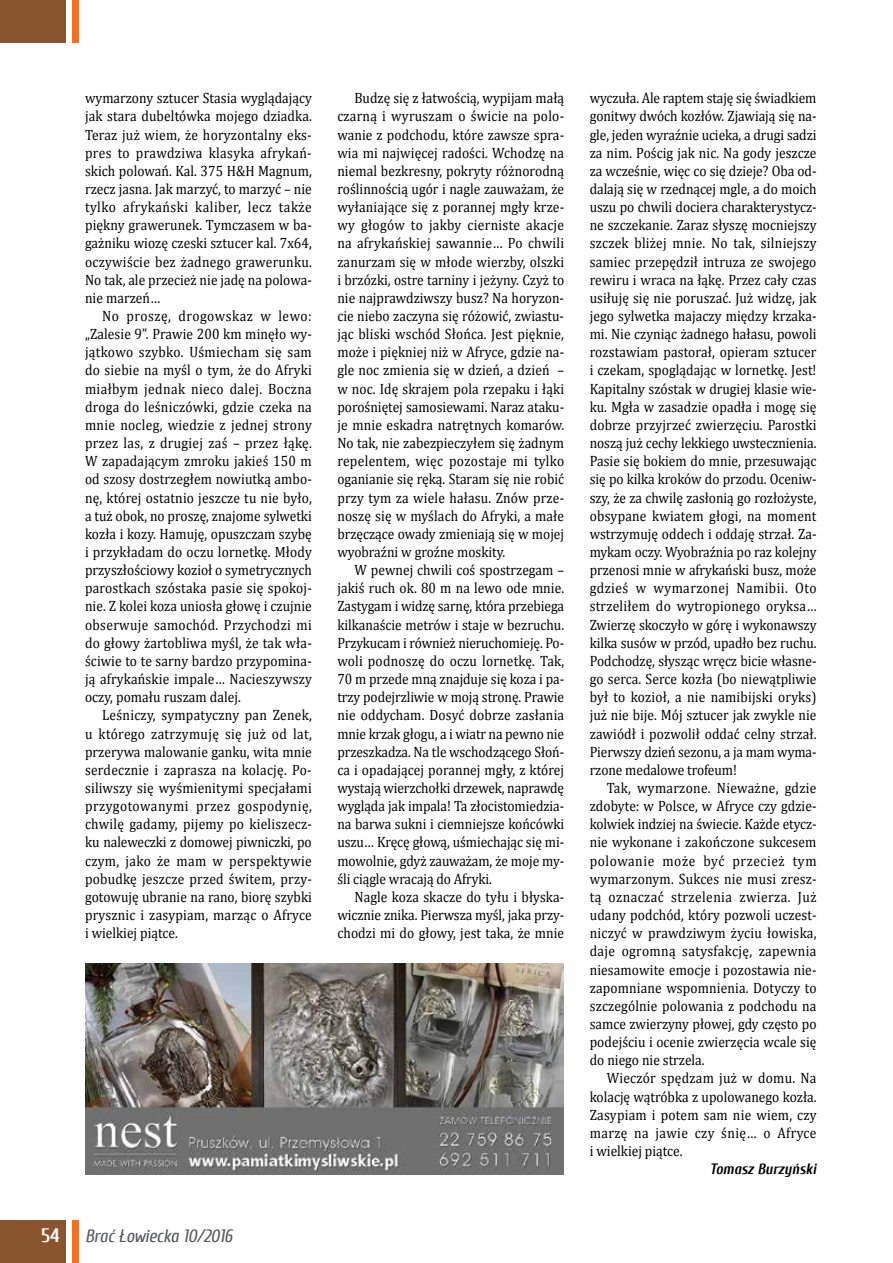
<style>
.page{position:relative;width:893px;height:1263px;background:#fff}
.page>*{position:absolute;margin:0;border:0;box-sizing:border-box;transform-origin:0 0}
.t1{font:700 19.5px "Cuprum";color:#fff}
.t2{font:italic 18px "Cuprum";letter-spacing:-.01em;color:#58595b}
.t3{font:15px/18.1px "Cambria";color:#000;text-align:justify;scale:.9 1}
.t4{font:italic 700 15px "Cuprum";color:#000}
</style>
<div class="page">
<div style="left:72px;top:0;width:7px;height:43px;background:#f36f21"></div>
<div style="left:72px;top:1220px;width:7px;height:43px;background:#f36f21"></div>
<div style="left:0;top:1220px;width:66px;height:43px;background:#89542e"></div>
<div style="left:0;top:0;width:66px;height:43px;background:#89542e"></div>
<img style="left:85px;top:964px;width:479px;height:210px">
<p class="t3" style="left:85px;top:89px;width:254px">wymarzony sztucer Stasia wyglądający jak stara dubeltówka mojego dziadka.<br>Teraz już wiem, że horyzontalny eks&shy;pres to prawdziwa klasyka afrykań&shy;skich polowań. Kal. 375 H&amp;H Magnum, rzecz jasna. Jak marzyć, to marzyć – nie tylko afrykański kaliber, lecz także piękny grawerunek. Tymczasem w ba&shy;gażniku wiozę czeski sztucer kal. 7x64, oczywiście bez żadnego grawerunku.<br>No tak, ale przecież nie jadę na polowa&shy;nie marzeń…</p>
<p class="t3" style="left:85px;top:307px;width:254px;text-indent:17px">No proszę, drogowskaz w lewo: „Zalesie 9”. Prawie 200 km minęło wy&shy;jątkowo szybko. Uśmiecham się sam do siebie na myśl o tym, że do Afryki miałbym jednak nieco dalej. Boczna droga do leśniczówki, gdzie czeka na mnie nocleg, wiedzie z jednej strony przez las, z drugiej zaś – przez łąkę.<br>W zapadającym zmroku jakieś 150 m od szosy dostrzegłem nowiutką ambo&shy;nę, której ostatnio jeszcze tu nie było, a tuż obok, no proszę, znajome sylwetki kozła i kozy. Hamuję, opuszczam szybę i przykładam do oczu lornetkę. Młody przyszłościowy kozioł o symetrycznych parostkach szóstaka pasie się spokoj&shy;nie. Z kolei koza uniosła głowę i czujnie obserwuje samochód. Przychodzi mi do głowy żartobliwa myśl, że tak wła&shy;ściwie to te sarny bardzo przypomina&shy;ją afrykańskie impale… Nacieszywszy oczy, pomału ruszam dalej.</p>
<p class="t3" style="left:85px;top:706px;width:254px;text-indent:17px">Leśniczy, sympatyczny pan Zenek, u którego zatrzymuję się już od lat, przerywa malowanie ganku, wita mnie serdecznie i zaprasza na kolację. Po&shy;siliwszy się wyśmienitymi specjałami przygotowanymi przez gospodynię, chwilę gadamy, pijemy po kieliszecz&shy;ku naleweczki z domowej piwniczki, po czym, jako że mam w perspektywie pobudkę jeszcze przed świtem, przy&shy;gotowuję ubranie na rano, biorę szybki prysznic i zasypiam, marząc o Afryce i wielkiej piątce.</p>
<p class="t3" style="left:337px;top:89px;width:254px;text-indent:17px">Budzę się z łatwością, wypijam małą czarną i wyruszam o świcie na polo&shy;wanie z podchodu, które zawsze spra&shy;wia mi najwięcej radości. Wchodzę na niemal bezkresny, pokryty różnorodną roślinnością ugór i nagle zauważam, że wyłaniające się z porannej mgły krze&shy;wy głogów to jakby cierniste akacje na afrykańskiej sawannie… Po chwili zanurzam się w młode wierzby, olszki i brzózki, ostre tarniny i jeżyny. Czyż to nie najprawdziwszy busz? Na horyzon&shy;cie niebo zaczyna się różowić, zwiastu&shy;jąc bliski wschód Słońca. Jest pięknie, może i piękniej niż w Afryce, gdzie na&shy;gle noc zmienia się w dzień, a dzień – w noc. Idę skrajem pola rzepaku i łąki porośniętej samosiewami. Naraz ataku&shy;je mnie eskadra natrętnych komarów.<br>No tak, nie zabezpieczyłem się żadnym repelentem, więc pozostaje mi tylko oganianie się ręką. Staram się nie robić przy tym za wiele hałasu. Znów prze&shy;noszę się w myślach do Afryki, a małe brzęczące owady zmieniają się w mojej wyobraźni w groźne moskity.</p>
<p class="t3" style="left:337px;top:561px;width:254px;text-indent:17px">W pewnej chwili coś spostrzegam – jakiś ruch ok. 80 m na lewo ode mnie.<br>Zastygam i widzę sarnę, która przebiega kilkanaście metrów i staje w bezruchu.<br>Przykucam i również nieruchomieję. Po&shy;woli podnoszę do oczu lornetkę. Tak, 70 m przede mną znajduje się koza i pa&shy;trzy podejrzliwie w moją stronę. Prawie nie oddycham. Dosyć dobrze zasłania mnie krzak głogu, a i wiatr na pewno nie przeszkadza. Na tle wschodzącego Słoń&shy;ca i opadającej porannej mgły, z której wystają wierzchołki drzewek, naprawdę wygląda jak impala! Ta złocistomiedzia&shy;na barwa sukni i ciemniejsze końcówki uszu… Kręcę głową, uśmiechając się mi&shy;mowolnie, gdyż zauważam, że moje my&shy;śli ciągle wracają do Afryki.</p>
<p class="t3" style="left:337px;top:888px;width:254px;text-indent:17px">Nagle koza skacze do tyłu i błyska&shy;wicznie znika. Pierwsza myśl, jaka przy&shy;chodzi mi do głowy, jest taka, że mnie</p>
<h1 class="t1" style="left:41px;top:1225px;width:20px">54</h1>
<p class="t2" style="left:85px;top:1226px;width:149px">Brać Łowiecka 10/2016</p>
<p class="t3" style="left:590px;top:89px;width:254px">wyczuła. Ale raptem staję się świadkiem gonitwy dwóch kozłów. Zjawiają się na&shy;gle, jeden wyraźnie ucieka, a drugi sadzi za nim. Pościg jak nic. Na gody jeszcze za wcześnie, więc co się dzieje? Oba od&shy;dalają się w rzednącej mgle, a do moich uszu po chwili dociera charakterystycz&shy;ne szczekanie. Zaraz słyszę mocniejszy szczek bliżej mnie. No tak, silniejszy samiec przepędził intruza ze swojego rewiru i wraca na łąkę. Przez cały czas usiłuję się nie poruszać. Już widzę, jak jego sylwetka majaczy między krzaka&shy;mi. Nie czyniąc żadnego hałasu, powoli rozstawiam pastorał, opieram sztucer i czekam, spoglądając w lornetkę. Jest!<br>Kapitalny szóstak w drugiej klasie wie&shy;ku. Mgła w zasadzie opadła i mogę się dobrze przyjrzeć zwierzęciu. Parostki noszą już cechy lekkiego uwstecznienia.<br>Pasie się bokiem do mnie, przesuwając się po kilka kroków do przodu. Oceniw&shy;szy, że za chwilę zasłonią go rozłożyste, obsypane kwiatem głogi, na moment wstrzymuję oddech i oddaję strzał. Za&shy;mykam oczy. Wyobraźnia po raz kolejny przenosi mnie w afrykański busz, może gdzieś w wymarzonej Namibii. Oto strzeliłem do wytropionego oryksa… Zwierzę skoczyło w górę i wykonawszy kilka susów w przód, upadło bez ruchu.<br>Podchodzę, słysząc wręcz bicie własne&shy;go serca. Serce kozła (bo niewątpliwie był to kozioł, a nie namibijski oryks) już nie bije. Mój sztucer jak zwykle nie zawiódł i pozwolił oddać celny strzał.<br>Pierwszy dzień sezonu, a ja mam wyma&shy;rzone medalowe trofeum!</p>
<p class="t3" style="left:590px;top:779px;width:254px;text-indent:17px">Tak, wymarzone. Nieważne, gdzie zdobyte: w Polsce, w Afryce czy gdzie&shy;kolwiek indziej na świecie. Każde etycz&shy;nie wykonane i zakończone sukcesem polowanie może być przecież tym wymarzonym. Sukces nie musi zresz&shy;tą oznaczać strzelenia zwierza. Już udany podchód, który pozwoli uczest&shy;niczyć w prawdziwym życiu łowiska, daje ogromną satysfakcję, zapewnia niesamowite emocje i pozostawia nie&shy;zapomniane wspomnienia. Dotyczy to szczególnie polowania z podchodu na samce zwierzyny płowej, gdy często po podejściu i ocenie zwierzęcia wcale się do niego nie strzela.</p>
<p class="t3" style="left:590px;top:1069px;width:254px;text-indent:17px">Wieczór spędzam już w domu. Na kolację wątróbka z upolowanego kozła.<br>Zasypiam i potem sam nie wiem, czy marzę na jawie czy śnię… o Afryce i wielkiej piątce.</p>
<p class="t4" style="left:710px;top:1161px;width:108px">Tomasz Burzyński</p>
</div>
